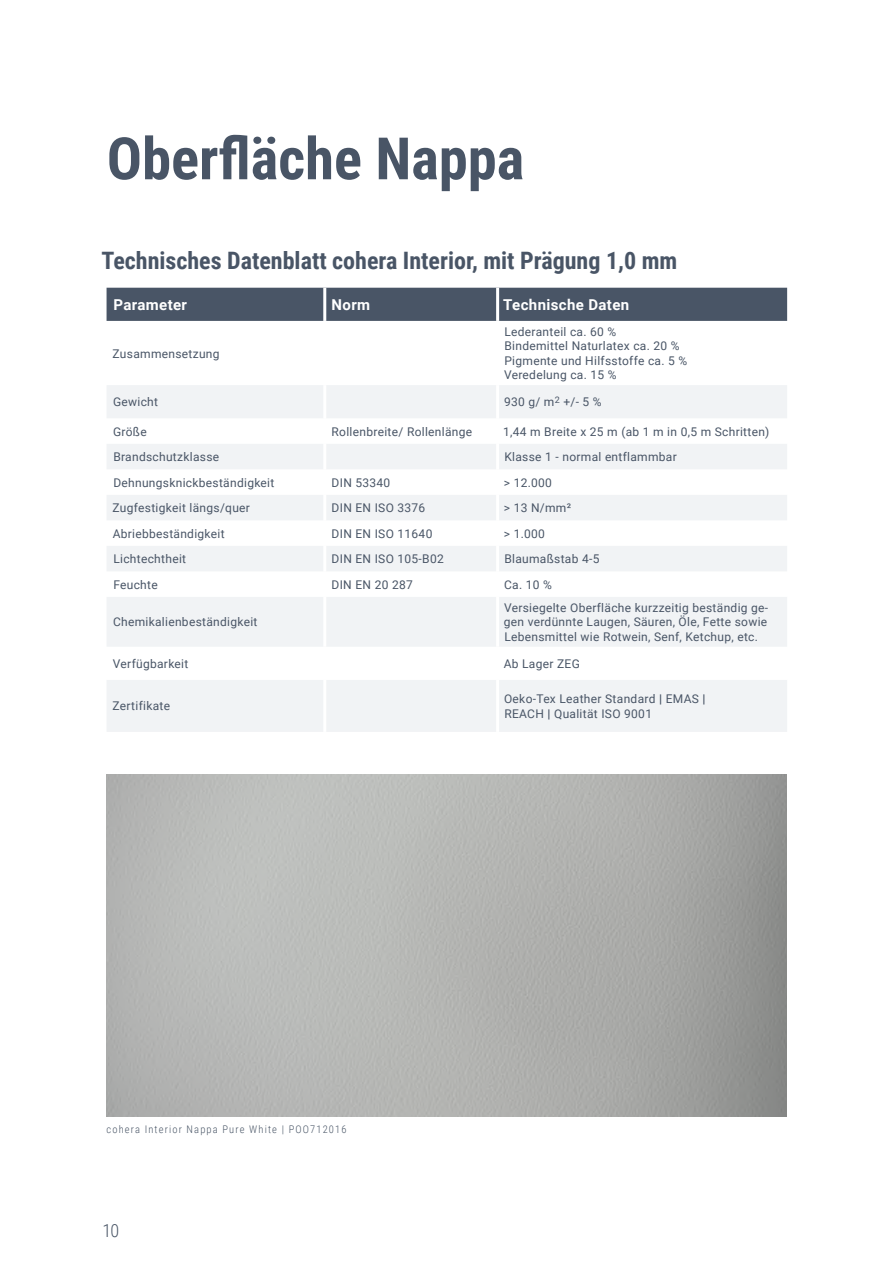
<style>
.page{position:relative;width:893px;height:1263px;background:#fff}
.page>*{position:absolute;margin:0;border:0;box-sizing:border-box;transform-origin:0 0}
.t1{font:700 58.5px "Roboto Condensed";color:#495566}
.t2{font:700 24px "Roboto Condensed";color:#495566}
.t3{font:300 18px "Roboto Condensed";color:#495566}
.t4{font:700 15px "Roboto";letter-spacing:.025em;color:#fff}
.t5{font:12px/14.4px "Roboto";letter-spacing:.025em;color:#495566}
.t6{font:300 10.5px "Roboto Condensed";letter-spacing:.11em;color:#495566}
.s1{font-family:"Roboto Condensed";font-weight:700}
</style>
<div class="page">
<img style="left:107px;top:774px;width:680px;height:342px">
<div style="left:107px;top:288px;width:680px;height:33px;background:#495566"></div>
<svg style="left:107px;top:385px;width:680px;height:347px;fill:#f1f3f5"></svg>
<hr style="left:323px;top:288px;width:3px;height:33px;background:#fff">
<hr style="left:496px;top:288px;width:3px;height:33px;background:#fff">
<hr style="left:323px;top:385px;width:3px;height:33px;background:#fff">
<hr style="left:496px;top:385px;width:3px;height:33px;background:#fff">
<hr style="left:323px;top:418px;width:3px;height:26px;background:#fff">
<hr style="left:496px;top:418px;width:3px;height:26px;background:#fff">
<hr style="left:323px;top:444px;width:3px;height:25px;background:#fff">
<hr style="left:496px;top:444px;width:3px;height:25px;background:#fff">
<hr style="left:323px;top:469px;width:3px;height:26px;background:#fff">
<hr style="left:496px;top:469px;width:3px;height:26px;background:#fff">
<hr style="left:323px;top:495px;width:3px;height:25px;background:#fff">
<hr style="left:496px;top:495px;width:3px;height:25px;background:#fff">
<hr style="left:323px;top:520px;width:3px;height:26px;background:#fff">
<hr style="left:496px;top:520px;width:3px;height:26px;background:#fff">
<hr style="left:323px;top:546px;width:3px;height:25px;background:#fff">
<hr style="left:496px;top:546px;width:3px;height:25px;background:#fff">
<hr style="left:323px;top:571px;width:3px;height:26px;background:#fff">
<hr style="left:496px;top:571px;width:3px;height:26px;background:#fff">
<hr style="left:323px;top:597px;width:3px;height:50px;background:#fff">
<hr style="left:496px;top:597px;width:3px;height:50px;background:#fff">
<hr style="left:323px;top:647px;width:3px;height:33px;background:#fff">
<hr style="left:496px;top:647px;width:3px;height:33px;background:#fff">
<hr style="left:323px;top:680px;width:3px;height:52px;background:#fff">
<hr style="left:496px;top:680px;width:3px;height:52px;background:#fff">
<h1 class="t1" style="left:107px;top:117px;width:419px">Oberfläche Nappa</h1>
<h2 class="t2" style="left:101px;top:244px;width:577px">Technisches Datenblatt cohera Interior, mit Prägung 1,0 mm</h2>
<p class="t4" style="left:113px;top:294px;width:75px">Parameter</p>
<p class="t4" style="left:332px;top:294px;width:40px">Norm</p>
<p class="t4" style="left:503px;top:294px;width:128px">Technische Daten</p>
<p class="t5" style="left:113px;top:346px;width:109px">Zusammensetzung</p>
<p class="t5" style="left:504px;top:324px;width:185px">Lederanteil ca. 60 %<br>Bindemittel Naturlatex ca. 20 %<br>Pigmente und Hilfsstoffe ca. 5 %<br>Veredelung ca. 15 %</p>
<p class="t5" style="left:113px;top:394px;width:47px">Gewicht</p>
<p class="t5" style="left:504px;top:394px;width:99px">930 g/ m<sup>2</sup> +/- 5 %</p>
<p class="t5" style="left:113px;top:424px;width:35px">Größe</p>
<p class="t5" style="left:332px;top:424px;width:142px">Rollenbreite/ Rollenlänge</p>
<p class="t5" style="left:503px;top:424px;width:268px">1,44 m Breite x 25 m (ab 1 m in 0,5 m Schritten)</p>
<p class="t5" style="left:113px;top:449px;width:107px">Brandschutzklasse</p>
<p class="t5" style="left:504px;top:449px;width:174px">Klasse 1 - normal entflammbar</p>
<p class="t5" style="left:113px;top:475px;width:163px">Dehnungsknickbeständigkeit</p>
<p class="t5" style="left:332px;top:475px;width:60px">DIN 53340</p>
<p class="t5" style="left:504px;top:475px;width:50px">&gt; 12.000</p>
<p class="t5" style="left:113px;top:500px;width:139px">Zugfestigkeit längs/quer</p>
<p class="t5" style="left:332px;top:500px;width:95px">DIN EN ISO 3376</p>
<p class="t5" style="left:504px;top:500px;width:69px">&gt; 13 N/mm²</p>
<p class="t5" style="left:113px;top:526px;width:113px">Abriebbeständigkeit</p>
<p class="t5" style="left:332px;top:526px;width:102px">DIN EN ISO 11640</p>
<p class="t5" style="left:504px;top:526px;width:43px">&gt; 1.000</p>
<p class="t5" style="left:113px;top:551px;width:74px">Lichtechtheit</p>
<p class="t5" style="left:332px;top:551px;width:114px">DIN EN ISO 105-B02</p>
<p class="t5" style="left:504px;top:551px;width:97px">Blaumaßstab 4-5</p>
<p class="t5" style="left:113px;top:577px;width:46px">Feuchte</p>
<p class="t5" style="left:332px;top:577px;width:83px">DIN EN 20 287</p>
<p class="t5" style="left:504px;top:577px;width:49px">Ca. 10 %</p>
<p class="t5" style="left:113px;top:614px;width:146px">Chemikalienbeständigkeit</p>
<p class="t5" style="left:504px;top:600px;width:266px;text-align:justify">Versiegelte Oberfläche kurzzeitig beständig ge&shy;gen verdünnte Laugen, Säuren, Öle, Fette sowie Lebensmittel wie Rotwein, Senf, Ketchup, etc.</p>
<p class="t5" style="left:113px;top:656px;width:77px">Verfügbarkeit</p>
<p class="t5" style="left:504px;top:656px;width:78px">Ab Lager ZEG</p>
<p class="t5" style="left:113px;top:698px;width:59px">Zertifikate</p>
<p class="t5" style="left:504px;top:691px;width:203px">Oeko-Tex Leather Standard <span class="s1">|</span> EMAS <span class="s1">|<br></span>REACH <span class="s1">|</span> Qualität ISO 9001</p>
<p class="t6" style="left:107px;top:1121px;width:242px">cohera Interior Nappa Pure White | POO712016</p>
<h3 class="t3" style="left:103px;top:1218px;width:18px">10</h3>
</div>
